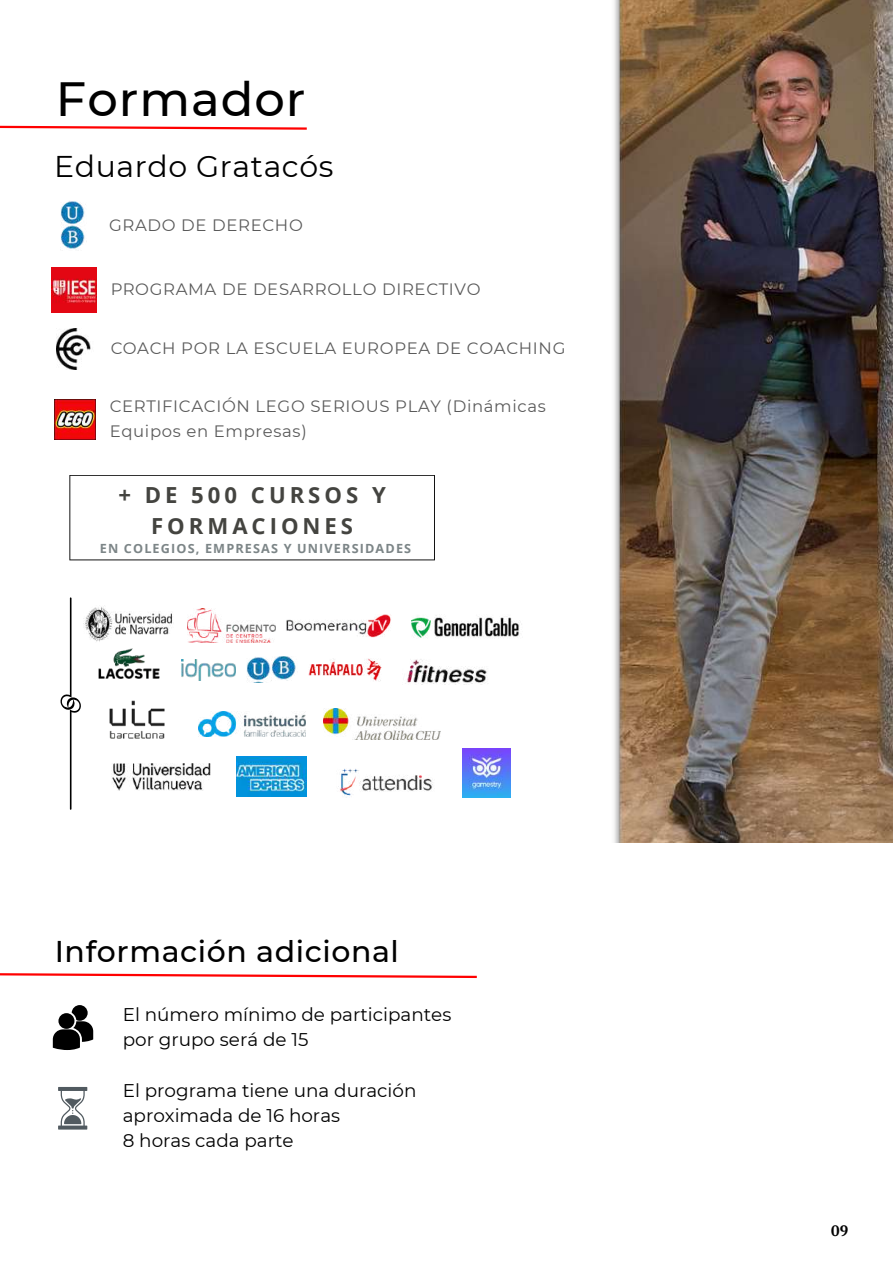
<style>
.page{position:relative;width:893px;height:1264px;background:#fff}
.page>*{position:absolute;margin:0;border:0;box-sizing:border-box;transform-origin:0 0}
.t1{font:500 48px "Montserrat";letter-spacing:.02em;color:#000}
.t2{font:500 30px "Montserrat";letter-spacing:.02em;color:#000}
.t3{font:30px "Montserrat";letter-spacing:.02em;color:#000}
.t4{font:700 22.2px/30.9px "Open Sans";letter-spacing:.18em;color:#444440;text-align:center}
.t5{font:18.3px/24.8px "Montserrat";color:#000}
.t6{font:16.5px/25.8px "Montserrat";letter-spacing:.04em;color:#000}
.t7{font:700 15px "PT Serif";color:#000}
.t8{font:700 12.6px "Open Sans";letter-spacing:.09em;color:#7c8587}
</style>
<div class="page">
<img style="left:60px;top:201px;width:25px;height:49px">
<img style="left:56px;top:328px;width:35px;height:42px">
<img style="left:51px;top:267px;width:45px;height:45px">
<svg style="left:60px;top:597px;width:21px;height:213px"></svg>
<svg style="left:69px;top:475px;width:366px;height:85px"></svg>
<img style="left:55px;top:399px;width:40px;height:40px">
<img style="left:614px;top:0;width:278px;height:842px">
<svg style="left:0;top:125px;width:307px;height:5px"></svg>
<svg style="left:58px;top:1087px;width:29px;height:42px"></svg>
<svg style="left:53px;top:1005px;width:40px;height:45px"></svg>
<svg style="left:0;top:973px;width:477px;height:5px"></svg>
<img style="left:99px;top:649px;width:60px;height:29px">
<img style="left:187px;top:608px;width:88px;height:34px">
<img style="left:181px;top:659px;width:54px;height:21px">
<img style="left:275px;top:614px;width:116px;height:24px">
<img style="left:246px;top:657px;width:25px;height:25px">
<img style="left:272px;top:656px;width:24px;height:24px">
<img style="left:411px;top:615px;width:111px;height:23px">
<img style="left:309px;top:658px;width:73px;height:23px">
<img style="left:323px;top:708px;width:117px;height:31px">
<img style="left:199px;top:711px;width:106px;height:26px">
<img style="left:236px;top:756px;width:70px;height:41px">
<img style="left:112px;top:763px;width:98px;height:27px">
<img style="left:407px;top:659px;width:80px;height:25px">
<img style="left:84px;top:605px;width:89px;height:37px">
<img style="left:338px;top:768px;width:95px;height:30px">
<img style="left:109px;top:700px;width:56px;height:39px">
<img style="left:462px;top:748px;width:48px;height:49px">
<h1 class="t1" style="left:56px;top:70px;width:251px">Formador</h1>
<h2 class="t3" style="left:54px;top:148px;width:281px">Eduardo Gratacós</h2>
<p class="t6" style="left:109px;top:212px;width:195px">GRADO DE DERECHO</p>
<p class="t6" style="left:110px;top:276px;width:372px">PROGRAMA DE DESARROLLO DIRECTIVO</p>
<p class="t6" style="left:110px;top:335px;width:456px">COACH POR LA ESCUELA EUROPEA DE COACHING</p>
<p class="t6" style="left:110px;top:393px;width:438px">CERTIFICACIÓN LEGO SERIOUS PLAY (Dinámicas<br>Equipos en Empresas)</p>
<h3 class="t4" style="left:118px;top:479px;width:269px">+ DE 500 CURSOS Y<br>FORMACIONES</h3>
<p class="t8" style="left:100px;top:539px;width:313px">EN COLEGIOS, EMPRESAS Y UNIVERSIDADES</p>
<h2 class="t2" style="left:55px;top:933px;width:346px">Información adicional</h2>
<p class="t5" style="left:123px;top:1002px;width:330px">El número mínimo de participantes por grupo será de 15</p>
<p class="t5" style="left:123px;top:1078px;width:295px">El programa tiene una duración aproximada de 16 horas<br>8 horas cada parte</p>
<p class="t7" style="left:830px;top:1220px;width:19px">09</p>
</div>
